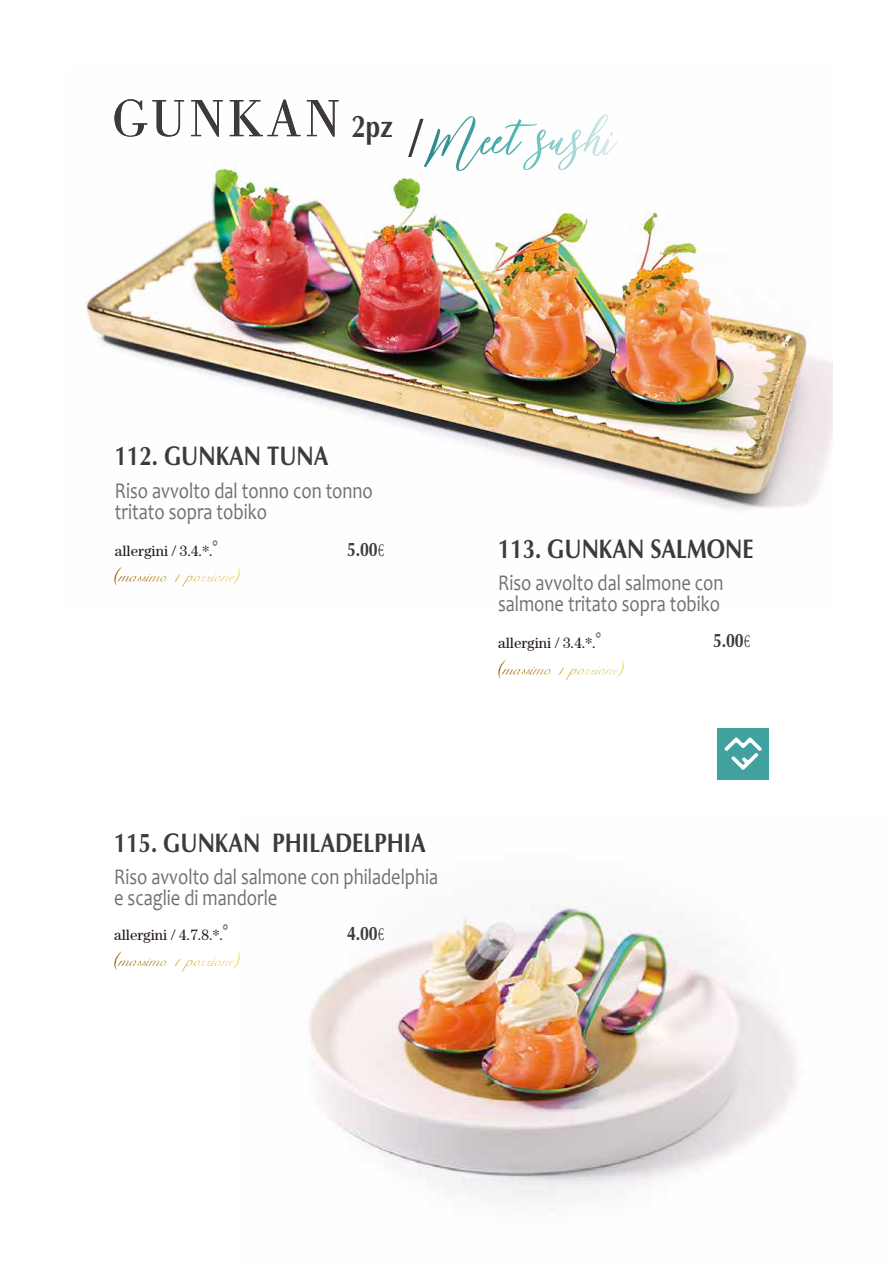
<style>
.page{position:relative;width:893px;height:1263px;background:#fff}
.page>*{position:absolute;margin:0;border:0;box-sizing:border-box;transform-origin:0 0}
.t1{font:55.2px "FZSYFW GB1 0";color:#3e3a39}
.t2{font:54px "FZSYFW GB1 0";letter-spacing:.05em;color:#3e3a39}
.t3{font:27px "FZKANGFW GB1 0";color:#3e3a39;scale:.82 1}
.t4{font:22.5px/21px "Candara";color:#727171;scale:.82 1}
.t5{font:19.5px "FZKANGFW GB1 0";color:#3e3a39;scale:.82 1}
.t6{font:15px "FZSHJW GB1 0";color:#221815}
.s1{font-family:"FZKANGFW GB1 0";font-size:31.5px}
.s2{font-family:"Candara";font-size:21px;color:#727171}
.s3{font-family:"Adobe Song Std";font-weight:300}
</style>
<div class="page">
<img style="left:308px;top:903px;width:489px;height:294px">
<img style="left:85px;top:161px;width:747px;height:425px">
<svg style="left:114px;top:951px;width:53px;height:19px"></svg>
<svg style="left:175px;top:951px;width:65px;height:20px"></svg>
<svg style="left:424px;top:114px;width:194px;height:57px"></svg>
<svg style="left:114px;top:566px;width:53px;height:19px"></svg>
<svg style="left:175px;top:566px;width:65px;height:21px"></svg>
<svg style="left:498px;top:660px;width:53px;height:18px"></svg>
<svg style="left:559px;top:660px;width:65px;height:20px"></svg>
<div style="left:718px;top:728px;width:51px;height:51px;background:#40a19e"></div>
<svg style="left:724px;top:737px;width:38px;height:33px"></svg>
<h2 class="t2" style="left:112px;top:90px;width:283px">GUNKAN <span class="s1">2pz</span></h2>
<h1 class="t1" style="left:408px;top:109px;width:17px">/</h1>
<p class="t3" style="left:115px;top:441px;width:262px">112. GUNKAN TUNA</p>
<p class="t4" style="left:115px;top:480px;width:316px">Riso avvolto dal tonno con tonno tritato sopra tobiko</p>
<p class="t6" style="left:115px;top:543px;width:104px">allergini / 3.4.*.<span class="s2">°</span></p>
<p class="t3" style="left:498px;top:534px;width:313px">113. GUNKAN SALMONE</p>
<p class="t4" style="left:498px;top:572px;width:276px">Riso avvolto dal salmone con salmone tritato sopra tobiko</p>
<p class="t6" style="left:498px;top:635px;width:104px">allergini / 3.4.*.<span class="s2">°</span></p>
<p class="t5" style="left:347px;top:538px;width:48px">5.00<span class="s3">€</span></p>
<p class="t5" style="left:713px;top:630px;width:48px">5.00<span class="s3">€</span></p>
<p class="t3" style="left:114px;top:827px;width:382px">115. GUNKAN PHILADELPHIA</p>
<p class="t4" style="left:114px;top:866px;width:397px">Riso avvolto dal salmone con philadelphia e scaglie di mandorle</p>
<p class="t6" style="left:114px;top:927px;width:115px">allergini / 4.7.8.*.<span class="s2">°</span></p>
<p class="t5" style="left:347px;top:922px;width:48px">4.00<span class="s3">€</span></p>
</div>
